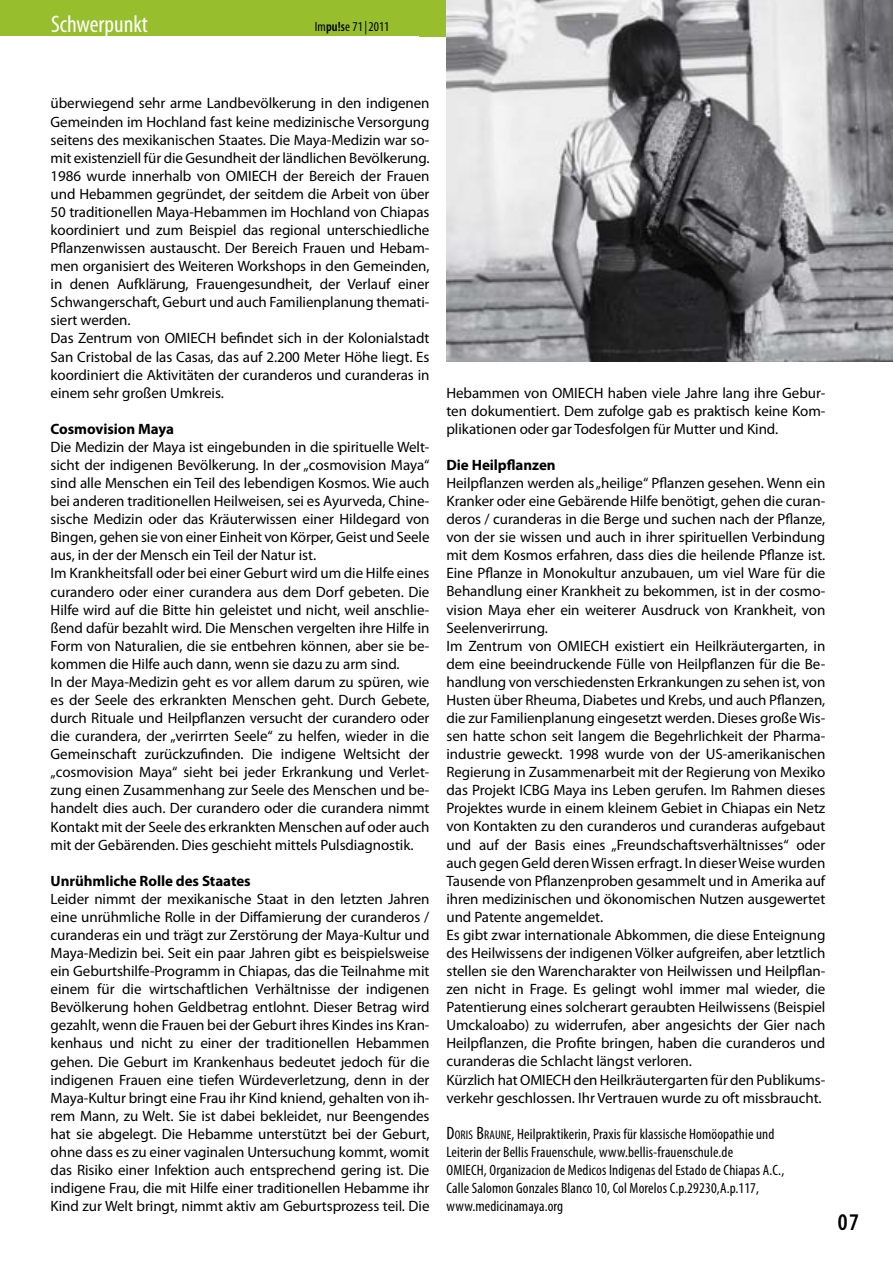
<style>
.page{position:relative;width:893px;height:1263px;background:#fff}
.page>*{position:absolute;margin:0;border:0;box-sizing:border-box;transform-origin:0 0}
.t1{font:condensed 24px "Myriad Pro";color:#fff}
.t2{font:600 condensed 24px "Myriad Pro";color:#000}
.t3{font:15px/18.1px "Myriad Pro";letter-spacing:-.005em;color:#000}
.t4{font:condensed 15px/18.1px "Myriad Pro";letter-spacing:.01em;color:#000}
.t5{font:700 15px "Myriad Pro";letter-spacing:-.005em;color:#000}
.t6{font:condensed 13.5px "Myriad Pro";letter-spacing:.01em;color:#000}
.s1{font-weight:600}
.s2{font-size:18px}
.s3{font-size:12.6px}
.s4{font-style:inherit}
</style>
<div class="page">
<div style="left:0;top:0;width:429px;height:36px;background:#97bf2d"></div>
<div style="left:420px;top:0;width:34px;height:36px;background:#97bf2d"></div>
<img style="left:446px;top:0;width:447px;height:361px">
<h1 class="t1" style="left:51px;top:9px;width:98px">Schwerpunkt</h1>
<p class="t6" style="left:315px;top:19px;width:76px">Im<span class="s1">pu!s</span>e 71|2011</p>
<p class="t3" style="left:51px;top:95px;width:380px">überwiegend sehr arme Landbevölkerung in den indigenen Gemeinden im Hochland fast keine medizinische Versorgung seitens des mexikanischen Staates. Die Maya-Medizin war so&shy;mit existenziell für die Gesundheit der ländlichen Bevölkerung.<br>1986 wurde innerhalb von OMIECH der Bereich der Frauen und Hebammen gegründet, der seitdem die Arbeit von über 50 traditionellen Maya-Hebammen im Hochland von Chiapas koordiniert und zum Beispiel das regional unterschiedliche Pflanzenwissen austauscht. Der Bereich Frauen und Hebam&shy;men organisiert des Weiteren Workshops in den Gemeinden, in denen Aufklärung, Frauengesundheit, der Verlauf einer Schwangerschaft, Geburt und auch Familienplanung themati&shy;siert werden.<br>Das Zentrum von OMIECH befindet sich in der Kolonialstadt San Cristobal de las Casas, das auf 2.200 Meter Höhe liegt. Es koordiniert die Aktivitäten der curanderos und curanderas in einem sehr großen Umkreis.</p>
<p class="t5" style="left:51px;top:420px;width:125px">Cosmovision Maya</p>
<p class="t3" style="left:51px;top:438px;width:380px">Die Medizin der Maya ist eingebunden in die spirituelle Welt&shy;sicht der indigenen Bevölkerung. In der „cosmovision Maya“ sind alle Menschen ein Teil des lebendigen Kosmos. Wie auch bei anderen traditionellen Heilweisen, sei es Ayurveda, Chine&shy;sische Medizin oder das Kräuterwissen einer Hildegard von Bingen, gehen sie von einer Einheit von Körper, Geist und Seele aus, in der der Mensch ein Teil der Natur ist.<br>Im Krankheitsfall oder bei einer Geburt wird um die Hilfe eines curandero oder einer curandera aus dem Dorf gebeten. Die Hilfe wird auf die Bitte hin geleistet und nicht, weil anschlie&shy;ßend dafür bezahlt wird. Die Menschen vergelten ihre Hilfe in Form von Naturalien, die sie entbehren können, aber sie be&shy;kommen die Hilfe auch dann, wenn sie dazu zu arm sind.<br>In der Maya-Medizin geht es vor allem darum zu spüren, wie es der Seele des erkrankten Menschen geht. Durch Gebete, durch Rituale und Heilpflanzen versucht der curandero oder die curandera, der „verirrten Seele“ zu helfen, wieder in die Gemeinschaft zurückzufinden. Die indigene Weltsicht der „cosmovision Maya“ sieht bei jeder Erkrankung und Verlet&shy;zung einen Zusammenhang zur Seele des Menschen und be&shy;handelt dies auch. Der curandero oder die curandera nimmt Kontakt mit der Seele des erkrankten Menschen auf oder auch mit der Gebärenden. Dies geschieht mittels Pulsdiagnostik.</p>
<p class="t5" style="left:51px;top:872px;width:202px">Unrühmliche Rolle des Staates</p>
<p class="t3" style="left:51px;top:890px;width:380px;text-align:justify">Leider nimmt der mexikanische Staat in den letzten Jahren eine unrühmliche Rolle in der Diffamierung der curanderos / curanderas ein und trägt zur Zerstörung der Maya-Kultur und Maya-Medizin bei. Seit ein paar Jahren gibt es beispielsweise ein Geburtshilfe-Programm in Chiapas, das die Teilnahme mit einem für die wirtschaftlichen Verhältnisse der indigenen Bevölkerung hohen Geldbetrag entlohnt. Dieser Betrag wird gezahlt, wenn die Frauen bei der Geburt ihres Kindes ins Kran&shy;kenhaus und nicht zu einer der traditionellen Hebammen gehen. Die Geburt im Krankenhaus bedeutet jedoch für die indigenen Frauen eine tiefen Würdeverletzung, denn in der Maya-Kultur bringt eine Frau ihr Kind kniend, gehalten von ih&shy;rem Mann, zu Welt. Sie ist dabei bekleidet, nur Beengendes hat sie abgelegt. Die Hebamme unterstützt bei der Geburt, ohne dass es zu einer vaginalen Untersuchung kommt, womit das Risiko einer Infektion auch entsprechend gering ist. Die indigene Frau, die mit Hilfe einer traditionellen Hebamme ihr Kind zur Welt bringt, nimmt aktiv am Geburtsprozess teil. Die</p>
<p class="t3" style="left:446px;top:384px;width:380px;text-align:justify">Hebammen von OMIECH haben viele Jahre lang ihre Gebur&shy;ten dokumentiert. Dem zufolge gab es praktisch keine Kom&shy;plikationen oder gar Todesfolgen für Mutter und Kind.</p>
<p class="t5" style="left:446px;top:456px;width:111px">Die Heilpflanzen</p>
<p class="t3" style="left:446px;top:474px;width:380px">Heilpflanzen werden als „heilige“ Pflanzen gesehen. Wenn ein Kranker oder eine Gebärende Hilfe benötigt, gehen die curan&shy;deros / curanderas in die Berge und suchen nach der Pflanze, von der sie wissen und auch in ihrer spirituellen Verbindung mit dem Kosmos erfahren, dass dies die heilende Pflanze ist.<br>Eine Pflanze in Monokultur anzubauen, um viel Ware für die Behandlung einer Krankheit zu bekommen, ist in der cosmo&shy;vision Maya eher ein weiterer Ausdruck von Krankheit, von Seelenverirrung.<br>Im Zentrum von OMIECH existiert ein Heilkräutergarten, in dem eine beeindruckende Fülle von Heilpflanzen für die Be&shy;handlung von verschiedensten Erkrankungen zu sehen ist, von Husten über Rheuma, Diabetes und Krebs, und auch Pflanzen, die zur Familienplanung eingesetzt werden. Dieses große Wis&shy;sen hatte schon seit langem die Begehrlichkeit der Pharma&shy;industrie geweckt. 1998 wurde von der US-amerikanischen Regierung in Zusammenarbeit mit der Regierung von Mexiko das Projekt ICBG Maya ins Leben gerufen. Im Rahmen dieses Projektes wurde in einem kleinem Gebiet in Chiapas ein Netz von Kontakten zu den curanderos und curanderas aufgebaut und auf der Basis eines „Freundschaftsverhältnisses“ oder auch gegen Geld deren Wissen erfragt. In dieser Weise wurden Tausende von Pflanzenproben gesammelt und in Amerika auf ihren medizinischen und ökonomischen Nutzen ausgewertet und Patente angemeldet.<br>Es gibt zwar internationale Abkommen, die diese Enteignung des Heilwissens der indigenen Völker aufgreifen, aber letztlich stellen sie den Warencharakter von Heilwissen und Heilpflan&shy;zen nicht in Frage. Es gelingt wohl immer mal wieder, die Patentierung eines solcherart geraubten Heilwissens (Beispiel Umckaloabo) zu widerrufen, aber angesichts der Gier nach Heilpflanzen, die Profite bringen, haben die curanderos und curanderas die Schlacht längst verloren.<br>Kürzlich hat OMIECH den Heilkräutergarten für den Publikums&shy;verkehr geschlossen. Ihr Vertrauen wurde zu oft missbraucht.</p>
<p class="t4" style="left:446px;top:1124px;width:339px"><span class="s2">D</span><span class="s3">ORIS</span> <span class="s2">B</span><span class="s3">RAUNE</span>, Heilpraktikerin, Praxis für klassische Homöopathie und Leiterin der Bellis Frauenschule, www.bellis-frauenschule.de<br><span class="s4">OMIE CH</span>, Organizacion de Medicos Indigenas del Estado de Chiapas A.C., Calle Salomon Gonzales Blanco 10, Col Morelos C.p.29230,A.p.117, www.medicinamaya.org</p>
<h1 class="t2" style="left:838px;top:1209px;width:23px">07</h1>
</div>
